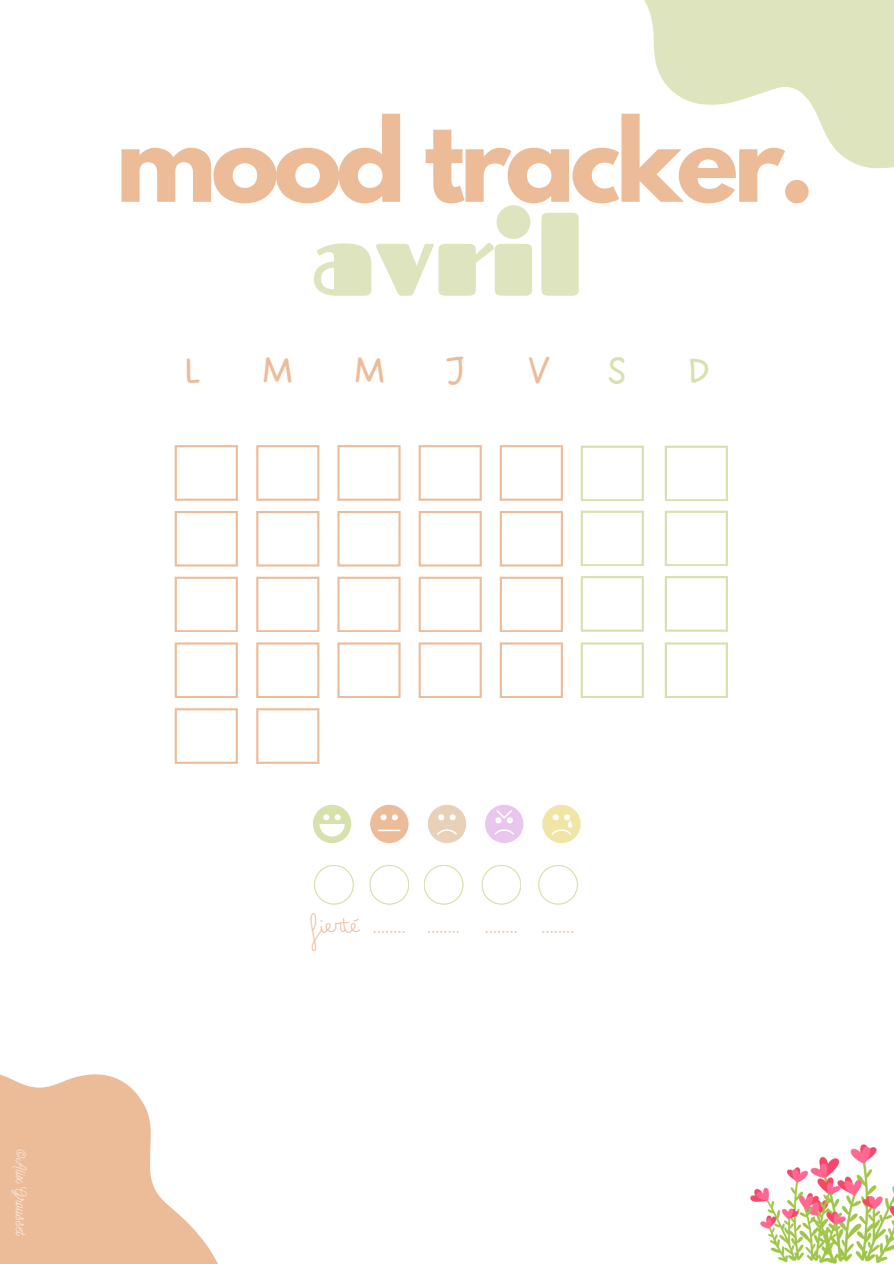
<style>
.page{position:relative;width:894px;height:1264px;background:#fff}
.page>*{position:absolute;margin:0;border:0;box-sizing:border-box;transform-origin:0 0}
.t1{font:103.65px "Fascinate";color:#dde4be}
.t2{font:700 102.45px "League Spartan";letter-spacing:-.05em;color:#ecbc99}
.t3{font:43.95px "DO Sans Regular Alt";color:#ecbc99}
.t4{font:43.95px "DO Sans Regular Alt";color:#d7e1ad}
.t5{font:27.6px "Bimbo Finetip";color:#ecbc99}
.t6{font:15px "Nickainley";color:#fff}
</style>
<div class="page">
<div style="left:370px;top:804px;width:38px;height:39px;background:#ecbc99;border-radius:50%"></div>
<svg style="left:380px;top:814px;width:6px;height:6px"></svg>
<svg style="left:392px;top:814px;width:6px;height:6px"></svg>
<svg style="left:378px;top:829px;width:22px;height:2px"></svg>
<div style="left:427px;top:804px;width:39px;height:39px;background:#e8d1b8;border-radius:50%"></div>
<svg style="left:437px;top:829px;width:20px;height:6px"></svg>
<svg style="left:438px;top:814px;width:17px;height:6px"></svg>
<div style="left:542px;top:804px;width:38px;height:39px;background:#f1e5a6;border-radius:50%"></div>
<svg style="left:551px;top:814px;width:21px;height:21px"></svg>
<div style="left:313px;top:804px;width:38px;height:39px;background:#d7e1ad;border-radius:50%"></div>
<svg style="left:319px;top:814px;width:25px;height:22px"></svg>
<div style="left:485px;top:804px;width:38px;height:39px;background:#e8c6ee;border-radius:50%"></div>
<svg style="left:494px;top:810px;width:20px;height:25px"></svg>
<svg style="left:580px;top:642px;width:63px;height:56px"></svg>
<svg style="left:580px;top:576px;width:63px;height:55px"></svg>
<svg style="left:580px;top:510px;width:63px;height:56px"></svg>
<svg style="left:580px;top:445px;width:63px;height:56px"></svg>
<svg style="left:418px;top:642px;width:63px;height:56px"></svg>
<svg style="left:418px;top:576px;width:63px;height:56px"></svg>
<svg style="left:418px;top:511px;width:63px;height:55px"></svg>
<svg style="left:418px;top:445px;width:63px;height:56px"></svg>
<svg style="left:256px;top:642px;width:63px;height:56px"></svg>
<svg style="left:256px;top:576px;width:63px;height:56px"></svg>
<svg style="left:256px;top:511px;width:63px;height:55px"></svg>
<svg style="left:256px;top:445px;width:63px;height:56px"></svg>
<svg style="left:256px;top:708px;width:63px;height:55px"></svg>
<svg style="left:175px;top:642px;width:63px;height:56px"></svg>
<svg style="left:175px;top:576px;width:63px;height:56px"></svg>
<svg style="left:175px;top:511px;width:63px;height:55px"></svg>
<svg style="left:175px;top:445px;width:63px;height:56px"></svg>
<svg style="left:175px;top:708px;width:63px;height:55px"></svg>
<svg style="left:664px;top:642px;width:63px;height:56px"></svg>
<svg style="left:664px;top:576px;width:63px;height:55px"></svg>
<svg style="left:664px;top:510px;width:63px;height:56px"></svg>
<svg style="left:664px;top:445px;width:63px;height:56px"></svg>
<svg style="left:499px;top:642px;width:63px;height:56px"></svg>
<svg style="left:499px;top:576px;width:63px;height:56px"></svg>
<svg style="left:499px;top:511px;width:63px;height:55px"></svg>
<svg style="left:499px;top:445px;width:63px;height:56px"></svg>
<svg style="left:337px;top:642px;width:63px;height:56px"></svg>
<svg style="left:337px;top:576px;width:63px;height:56px"></svg>
<svg style="left:337px;top:511px;width:63px;height:55px"></svg>
<svg style="left:337px;top:445px;width:63px;height:56px"></svg>
<svg style="left:314px;top:865px;width:40px;height:39px"></svg>
<svg style="left:369px;top:865px;width:40px;height:39px"></svg>
<svg style="left:424px;top:865px;width:39px;height:39px"></svg>
<svg style="left:481px;top:865px;width:40px;height:39px"></svg>
<svg style="left:538px;top:865px;width:40px;height:39px"></svg>
<svg style="left:644px;top:0;width:249px;height:169px;fill:#dde4be"></svg>
<svg style="left:0;top:1074px;width:218px;height:189px;fill:#ecbc99"></svg>
<img style="left:819px;top:1144px;width:74px;height:119px">
<img style="left:750px;top:1167px;width:94px;height:95px">
<h1 class="t2" style="left:115px;top:110px;width:700px">mood tracker.</h1>
<p class="t1" style="left:310px;top:188px;width:274px">avril</p>
<h2 class="t3" style="left:180px;top:345px;width:24px">L</h2>
<h2 class="t3" style="left:259px;top:345px;width:37px">M</h2>
<h2 class="t3" style="left:351px;top:345px;width:37px">M</h2>
<h2 class="t3" style="left:443px;top:345px;width:28px">J</h2>
<h2 class="t3" style="left:526px;top:345px;width:25px">V</h2>
<h2 class="t4" style="left:606px;top:345px;width:24px">S</h2>
<h2 class="t4" style="left:685px;top:345px;width:30px">D</h2>
<p class="t6" style="left:31px;top:1147px;width:90px;rotate:90deg">©Alix Grousset</p>
<p class="t5" style="left:313px;top:907px;width:48px">fierté</p>
<h3 class="t5" style="left:373px;top:907px;width:34px">........</h3>
<p class="t5" style="left:427px;top:907px;width:34px">........</p>
<p class="t5" style="left:485px;top:907px;width:34px">........</p>
<p class="t5" style="left:541px;top:907px;width:34px">........</p>
</div>
